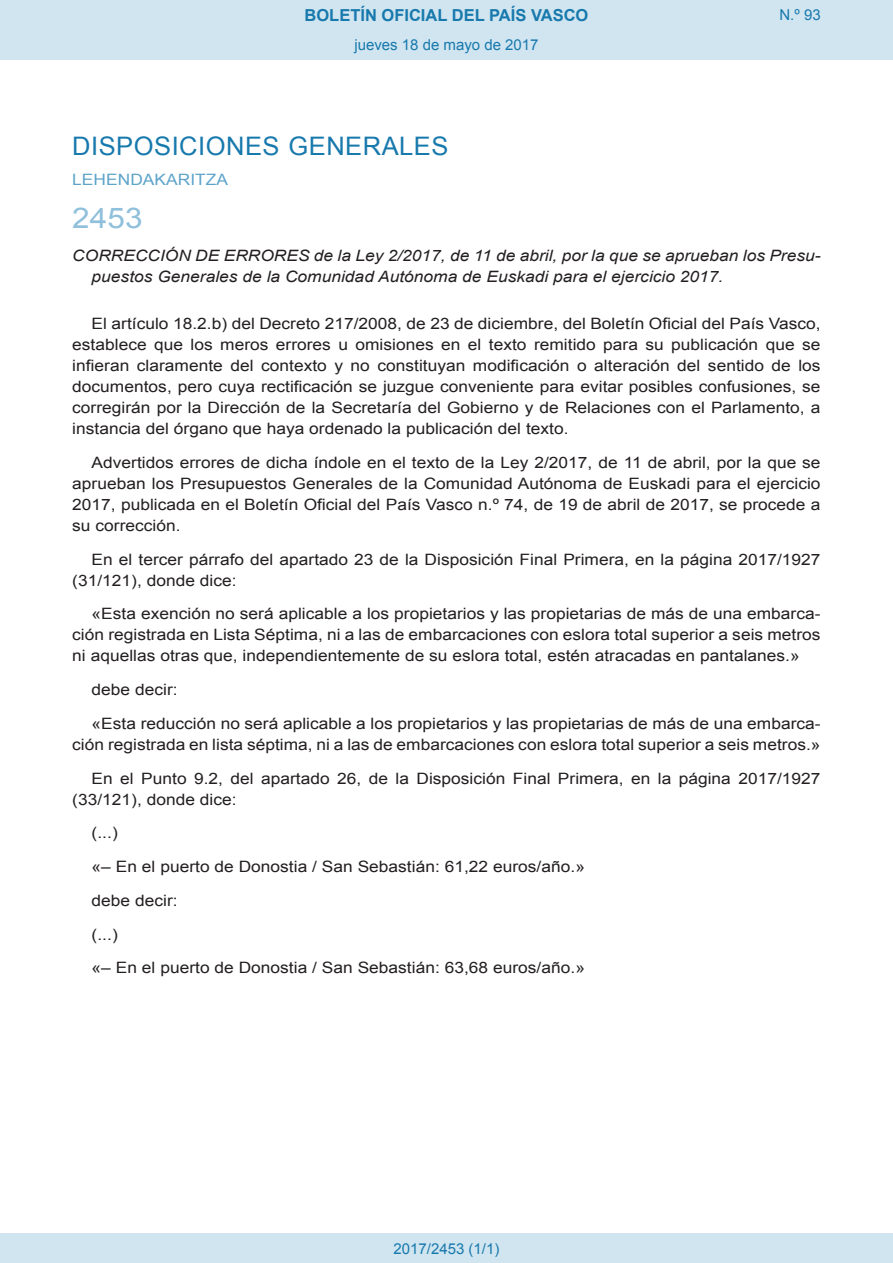
<style>
.page{position:relative;width:893px;height:1263px;background:#fff}
.page>*{position:absolute;margin:0;border:0;box-sizing:border-box;transform-origin:0 0}
.BOPVOrden{font:28.5px "Arial";color:#90c0db;scale:1.11 1}
.BOPVSeccion{font:25.5px "Arial";letter-spacing:.02em;color:#1879ad}
.t1{font:700 16.5px "Arial";color:#1879ad}
.BOPVDetalle{font:15.6px/21px "Arial";color:#231f20;text-align:justify;scale:1.11 1}
.BOPVTitulo{font:italic 15.6px/21px "Arial";color:#231f20;scale:1.11 1}
.BOPVOrganismo{font:15.6px "Arial";letter-spacing:.005em;color:#5ea4ca;scale:1.11 1}
.Paginacion_Centro{font:15px "Arial";color:#1879ad}
</style>
<div class="page">
<div style="left:0;top:0;width:893px;height:60px;background:#d0e5f0"></div>
<div style="left:0;top:1233px;width:893px;height:30px;background:#d0e5f0"></div>
<p class="t1" style="left:305px;top:4px;width:285px">BOLETÍN OFICIAL DEL PAÍS VASCO</p>
<p class="Paginacion_Centro" style="left:354px;top:35px;width:186px">jueves 18 de mayo de 2017</p>
<p class="Paginacion_Centro" style="left:779px;top:5px;width:43px">N.º 93</p>
<p class="BOPVSeccion" style="left:72px;top:129px;width:378px">DISPOSICIONES GENERALES</p>
<p class="BOPVOrganismo" style="left:72px;top:169px;width:142px">LEHENDAKARITZA</p>
<p class="BOPVOrden" style="left:72px;top:199px;width:65px">2453</p>
<p class="BOPVTitulo" style="left:92px;top:246px;width:658px;text-indent:-19px">CORRECCIÓN DE ERRORES de la Ley 2/2017, de 11 de abril, por la que se aprueban los Presu&shy;puestos Generales de la Comunidad Autónoma de Euskadi para el ejercicio 2017.</p>
<p class="BOPVDetalle" style="left:72px;top:313px;width:676px;text-indent:19px">El artículo 18.2.b) del Decreto 217/2008, de 23 de diciembre, del Boletín Oficial del País Vasco, establece que los meros errores u omisiones en el texto remitido para su publicación que se infieran claramente del contexto y no constituyan modificación o alteración del sentido de los documentos, pero cuya rectificación se juzgue conveniente para evitar posibles confusiones, se corregirán por la Dirección de la Secretaría del Gobierno y de Relaciones con el Parlamento, a instancia del órgano que haya ordenado la publicación del texto.</p>
<p class="BOPVDetalle" style="left:72px;top:452px;width:676px;text-indent:19px">Advertidos errores de dicha índole en el texto de la Ley 2/2017, de 11 de abril, por la que se aprueban los Presupuestos Generales de la Comunidad Autónoma de Euskadi para el ejercicio 2017, publicada en el Boletín Oficial del País Vasco n.º 74, de 19 de abril de 2017, se procede a su corrección.</p>
<p class="BOPVDetalle" style="left:72px;top:549px;width:676px;text-indent:19px">En el tercer párrafo del apartado 23 de la Disposición Final Primera, en la página 2017/1927 (31/121), donde dice:</p>
<p class="BOPVDetalle" style="left:72px;top:603px;width:676px;text-indent:19px">«Esta exención no será aplicable a los propietarios y las propietarias de más de una embarca&shy;ción registrada en Lista Séptima, ni a las de embarcaciones con eslora total superior a seis metros ni aquellas otras que, independientemente de su eslora total, estén atracadas en pantalanes.»</p>
<p class="BOPVDetalle" style="left:92px;top:679px;width:79px">debe decir:</p>
<p class="BOPVDetalle" style="left:72px;top:713px;width:676px;text-align:right">«Esta reducción no será aplicable a los propietarios y las propietarias de más de una embarca&shy;ción registrada en lista séptima, ni a las de embarcaciones con eslora total superior a seis metros.»</p>
<p class="BOPVDetalle" style="left:72px;top:768px;width:676px;text-indent:19px">En el Punto 9.2, del apartado 26, de la Disposición Final Primera, en la página 2017/1927 (33/121), donde dice:</p>
<p class="BOPVDetalle" style="left:92px;top:822px;width:25px">(...)</p>
<p class="BOPVDetalle" style="left:92px;top:856px;width:446px">«– En el puerto de Donostia / San Sebastián: 61,22 euros/año.»</p>
<p class="BOPVDetalle" style="left:92px;top:890px;width:79px">debe decir:</p>
<p class="BOPVDetalle" style="left:92px;top:924px;width:25px">(...)</p>
<p class="BOPVDetalle" style="left:92px;top:957px;width:446px">«– En el puerto de Donostia / San Sebastián: 63,68 euros/año.»</p>
<p class="Paginacion_Centro" style="left:393px;top:1238px;width:107px">2017/2453 (1/1)</p>
</div>
